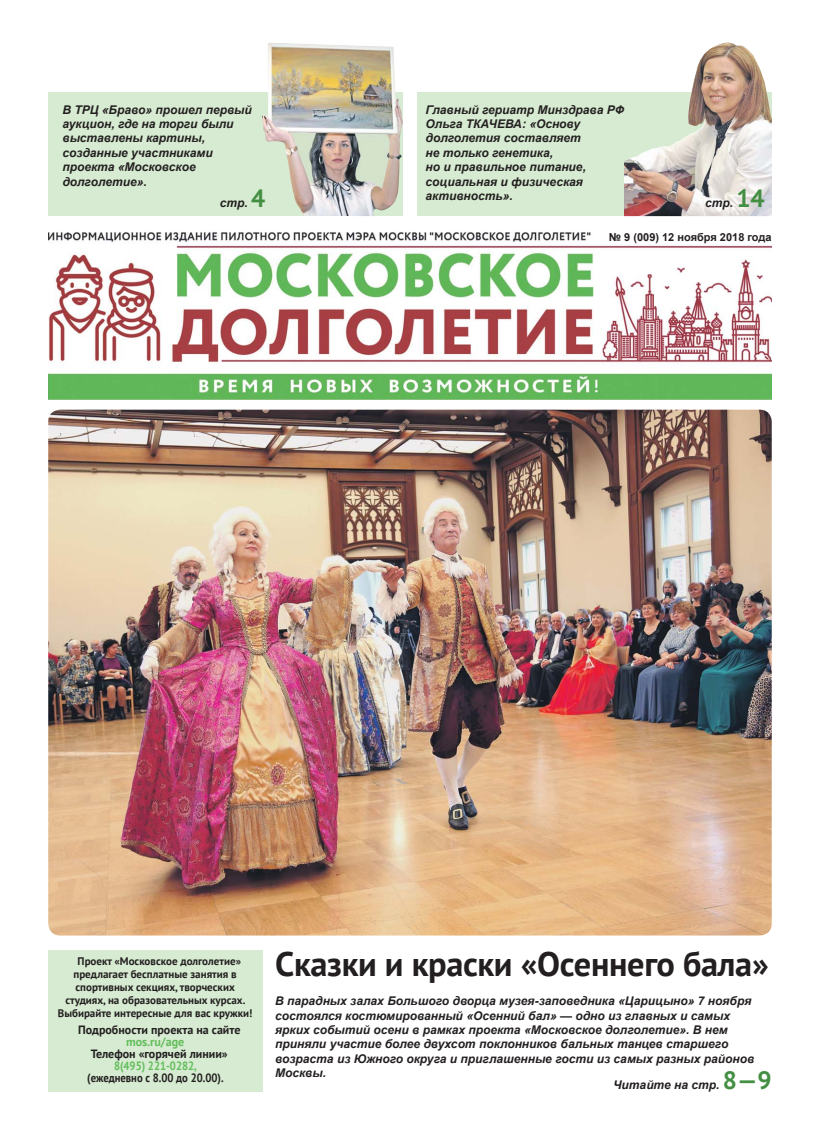
<style>
.page{position:relative;width:820px;height:1134px;background:#fff}
.page>*{position:absolute;margin:0;border:0;box-sizing:border-box;transform-origin:0 0}
.t1{font:700 34px "PT Sans";letter-spacing:-.01em;color:#231f20}
.t2{font:italic 700 12px/14.4px "Arial";color:#231f20}
.t3{font:700 12px "PT Sans";color:#231f20}
.t4{font:700 12px "PT Sans";color:#231f20;scale:.89 1}
.t5{font:700 12px "PT Sans";color:#62bd5a;scale:.89 1}
.t6{font:700 12px "PT Sans";color:#62bd5a}
.t7{font:700 11px "PT Sans";color:#231f20}
.t8{font:700 11px "Arial";color:#231f20}
.s1{font-family:"PT Sans";font-style:normal;font-size:25px;color:#438f42}
</style>
<div class="page">
<div style="left:417px;top:93px;width:354px;height:123px;background:#d6ebd1"></div>
<div style="left:48px;top:93px;width:355px;height:123px;background:#d6ebd1"></div>
<img style="left:48px;top:232px;width:723px;height:167px">
<img style="left:262px;top:43px;width:141px;height:173px">
<img style="left:48px;top:410px;width:723px;height:525px;border-radius:12px">
<div style="left:48px;top:950px;width:214px;height:141px;background:#d6ebd1"></div>
<img style="left:624px;top:43px;width:147px;height:173px">
<p class="t2" style="left:62px;top:102px;width:191px">В ТРЦ «Браво» прошел первый аукцион, где на торги были выставлены картины, созданные участниками проекта «Московское долголетие».</p>
<p class="t2" style="left:220px;top:196px;width:47px">стр. <span class="s1">4</span></p>
<p class="t2" style="left:425px;top:102px;width:200px">Главный гериатр Минздрава РФ<br>Ольга ТКАЧЕВА: «Основу долголетия составляет<br>не только генетика,<br>но и правильное питание, социальная и физическая активность».</p>
<p class="t2" style="left:704px;top:196px;width:61px">стр. <span class="s1">14</span></p>
<p class="t8" style="left:608px;top:231px;width:164px">№ 9 (009) 12 ноября 2018 года</p>
<p class="t7" style="left:78px;top:954px;width:165px">Проект «Московское долголетие»</p>
<p class="t7" style="left:73px;top:967px;width:165px">предлагает бесплатные занятия в</p>
<p class="t7" style="left:75px;top:980px;width:161px">спортивных секциях, творческих</p>
<p class="t7" style="left:65px;top:993px;width:181px">студиях, на образовательных курсах.</p>
<p class="t7" style="left:58px;top:1006px;width:196px">Выбирайте интересные для вас кружки!</p>
<p class="t3" style="left:78px;top:1021px;width:164px">Подробности проекта на сайте</p>
<p class="t6" style="left:126px;top:1033px;width:60px">mos.ru/age</p>
<p class="t3" style="left:91px;top:1045px;width:138px">Телефон «горячей линии»</p>
<p class="t5" style="left:114px;top:1057px;width:95px">8(495) 221-0282,</p>
<p class="t4" style="left:87px;top:1069px;width:155px">(ежедневно с 8.00 до 20.00).</p>
<h1 class="t1" style="left:275px;top:942px;width:495px">Сказки и краски «Осеннего бала»</h1>
<p class="t2" style="left:275px;top:994px;width:480px">В парадных залах Большого дворца музея-заповедника «Царицыно» 7 ноября состоялся костюмированный «Осенний бал» — одно из главных и самых ярких событий осени в рамках проекта «Московское долголетие». В нем приняли участие более двухсот поклонников бальных танцев старшего возраста из Южного округа и приглашенные гости из самых разных районов Москвы.</p>
<p class="t2" style="left:613px;top:1078px;width:160px">Читайте на стр. <span class="s1">8—9</span></p>
</div>
